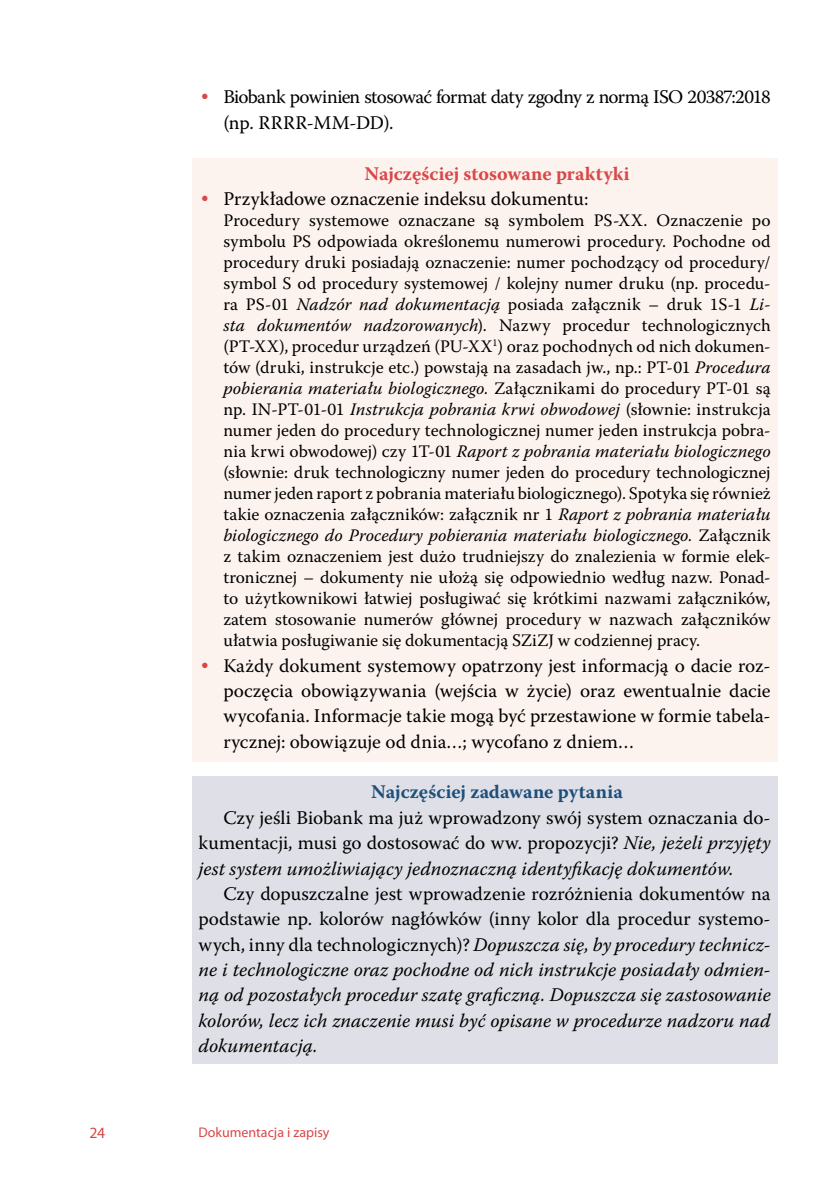
<style>
.page{position:relative;width:834px;height:1181px;background:#fff}
.page>*{position:absolute;margin:0;border:0;box-sizing:border-box;transform-origin:0 0}
.t1{font:19.25px/25.4px "Warnock Pro";letter-spacing:-.01em;color:#000;text-align:justify}
.t2{font:italic 19.25px/25.4px "Warnock Pro";letter-spacing:.005em;color:#000;text-align:justify}
.t3{font:19.25px/25.4px "Warnock Pro";letter-spacing:-.03em;color:#000}
.t4{font:700 19.25px "Warnock Pro";letter-spacing:.005em;color:#d94747}
.t5{font:700 19.25px "Warnock Pro";color:#1e4f7a}
.t6{font:17.5px/21px "Warnock Pro";letter-spacing:-.005em;color:#000;text-align:justify}
.t7{font:15.75px "Myriad Pro";color:#d94747}
.t8{font:14px "Myriad Pro";color:#d94747}
.s1{font-family:"Eras ITC";font-weight:300;color:#d94747}
.s2{font-style:italic}
.s3{font-style:normal}
</style>
<div class="page">
<div style="left:192px;top:159px;width:585px;height:603px;background:#fcf2ee"></div>
<div style="left:192px;top:776px;width:585px;height:288px;background:#dfe0e7"></div>
<p class="t3" style="left:223px;top:84px;width:548px;text-indent:-25px"><span class="s1">•</span> Biobank powinien stosować format daty zgodny z normą ISO 20387:2018 (np. RRRR-MM-DD).</p>
<p class="t4" style="left:364px;top:162px;width:267px">Najczęściej stosowane praktyki</p>
<p class="t1" style="left:198px;top:186px;width:391px"><span class="s1">•</span> Przykładowe oznaczenie indeksu dokumentu:</p>
<p class="t6" style="left:223px;top:209px;width:548px">Procedury systemowe oznaczane są symbolem PS-XX. Oznaczenie po symbolu PS odpowiada określonemu numerowi procedury. Pochodne od procedury druki posiadają oznaczenie: numer pochodzący od procedury/ symbol S od procedury systemowej / kolejny numer druku (np. procedu&shy;ra PS-01 <span class="s2">Nadzór nad dokumentacją</span> posiada załącznik – druk 1S-1 <span class="s2">Li&shy;sta dokumentów nadzorowanych</span>). Nazwy procedur technologicznych (PT-XX), procedur urządzeń (PU-XX<sup>1</sup>) oraz pochodnych od nich dokumen&shy;tów (druki, instrukcje etc.) powstają na zasadach jw., np.: PT-01 <span class="s2">Procedura pobierania materiału biologicznego.</span> Załącznikami do procedury PT-01 są np. IN-PT-01-01 <span class="s2">Instrukcja pobrania krwi obwodowej</span> (słownie: instrukcja numer jeden do procedury technologicznej numer jeden instrukcja pobra&shy;nia krwi obwodowej) czy 1T-01 <span class="s2">Raport z pobrania materiału biologicznego </span>(słownie: druk technologiczny numer jeden do procedury technologicznej numer jeden raport z pobrania materiału biologicznego). Spotyka się również takie oznaczenia załączników: załącznik nr 1 <span class="s2">Raport z pobrania materiału biologicznego do Procedury pobierania materiału biologicznego.</span> Załącznik z takim oznaczeniem jest dużo trudniejszy do znalezienia w formie elek&shy;tronicznej – dokumenty nie ułożą się odpowiednio według nazw. Ponad&shy;to użytkownikowi łatwiej posługiwać się krótkimi nazwami załączników, zatem stosowanie numerów głównej procedury w nazwach załączników ułatwia posługiwanie się dokumentacją SZiZJ w codziennej pracy.</p>
<p class="t1" style="left:223px;top:652px;width:548px;text-indent:-25px"><span class="s1">•</span> Każdy dokument systemowy opatrzony jest informacją o dacie roz&shy;poczęcia obowiązywania (wejścia w życie) oraz ewentualnie dacie wycofania. Informacje takie mogą być przestawione w formie tabela&shy;rycznej: obowiązuje od dnia…; wycofano z dniem…</p>
<p class="t5" style="left:371px;top:780px;width:253px">Najczęściej zadawane pytania</p>
<p class="t1" style="left:198px;top:804px;width:573px;text-indent:25px">Czy jeśli Biobank ma już wprowadzony swój system oznaczania do&shy;kumentacji, musi go dostosować do ww. propozycji? <span class="s2">Nie, jeżeli przyjęty jest system umożliwiający jednoznaczną identyfikację dokumentów.</span></p>
<p class="t2" style="left:198px;top:880px;width:573px;text-indent:25px"><span class="s3">Czy dopuszczalne jest wprowadzenie rozróżnienia dokumentów na podstawie np. kolorów nagłówków (inny kolor dla procedur systemo&shy;wych, inny dla technologicznych)?</span> Dopuszcza się, by procedury technicz&shy;ne i technologiczne oraz pochodne od nich instrukcje posiadały odmien&shy;ną od pozostałych procedur szatę graficzną. Dopuszcza się zastosowanie kolorów, lecz ich znaczenie musi być opisane w procedurze nadzoru nad dokumentacją.</p>
<p class="t7" style="left:89px;top:1122px;width:17px">24</p>
<p class="t8" style="left:198px;top:1123px;width:132px">Dokumentacja i zapisy</p>
</div>
